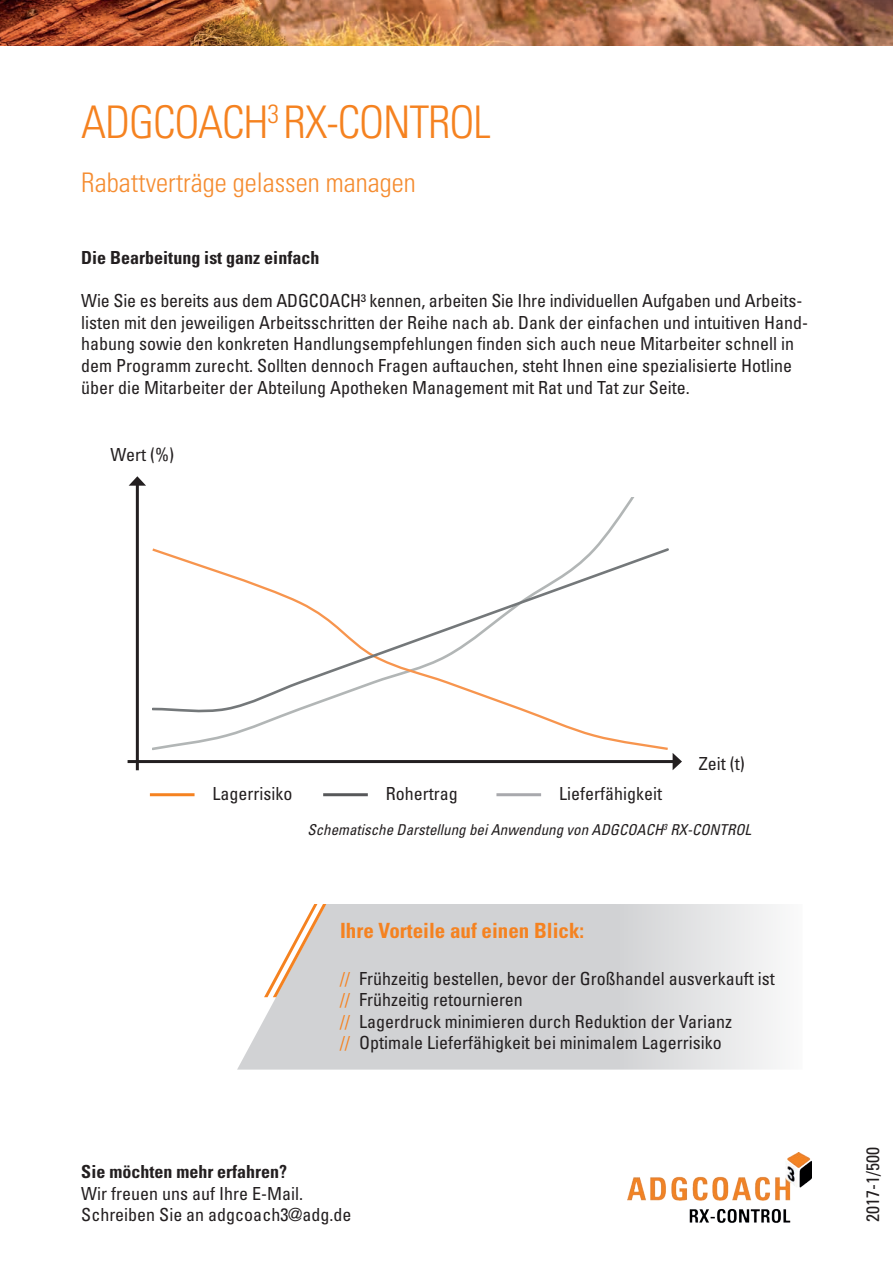
<style>
.page{position:relative;width:893px;height:1263px;background:#fff}
.page>*{position:absolute;margin:0;border:0;box-sizing:border-box;transform-origin:0 0}
.t1{font:300 condensed 45px "Univers";letter-spacing:-.025em;color:#f58220}
.t2{font:300 condensed 27px "Univers";color:#f58c30}
.t3{font:700 condensed 21px "Univers";color:#f58220}
.t4{font:condensed 18px/21.6px "Univers";color:#231f20}
.t5{font:700 condensed 18px "Univers";color:#231f20}
.t6{font:condensed 18px "Univers";color:#221e1f}
.t7{font:italic condensed 15px "Univers";color:#231f20}
.s1{color:#f58220}
</style>
<div class="page">
<hr style="left:136px;top:483px;width:3px;height:287px;background:#231f20">
<svg style="left:129px;top:476px;width:17px;height:10px"></svg>
<hr style="left:128px;top:760px;width:547px;height:3px;background:#231f20">
<svg style="left:673px;top:753px;width:9px;height:17px"></svg>
<svg style="left:153px;top:713px;width:515px;height:37px"></svg>
<svg style="left:153px;top:546px;width:516px;height:167px"></svg>
<hr style="left:150px;top:793px;width:45px;height:3px;background:#f58220">
<hr style="left:323px;top:793px;width:45px;height:3px;background:#57585a">
<hr style="left:496px;top:793px;width:45px;height:3px;background:#a8a9ad">
<img style="left:0;top:0;width:893px;height:45px">
<img style="left:628px;top:1152px;width:184px;height:71px">
<svg style="left:237px;top:904px;width:540px;height:165px;background:#d8d9db"></svg>
<svg style="left:264px;top:904px;width:62px;height:93px"></svg>
<h1 class="t1" style="left:81px;top:95px;width:411px">ADGCOACH<sup>3</sup> RX-CONTROL</h1>
<h2 class="t2" style="left:81px;top:166px;width:336px">Rabattverträge gelassen managen</h2>
<p class="t5" style="left:81px;top:246px;width:239px">Die Bearbeitung ist ganz einfach</p>
<p class="t4" style="left:81px;top:290px;width:728px">Wie Sie es bereits aus dem ADGCOACH³ kennen, arbeiten Sie Ihre individuellen Aufgaben und Arbeits&shy;listen mit den jeweiligen Arbeitsschritten der Reihe nach ab. Dank der einfachen und intuitiven Hand&shy;habung sowie den konkreten Handlungsempfehlungen finden sich auch neue Mitarbeiter schnell in dem Programm zurecht. Sollten dennoch Fragen auftauchen, steht Ihnen eine spezialisierte Hotline über die Mitarbeiter der Abteilung Apotheken Management mit Rat und Tat zur Seite.</p>
<p class="t4" style="left:111px;top:443px;width:65px">Wert (%)</p>
<p class="t4" style="left:213px;top:783px;width:81px">Lagerrisiko</p>
<p class="t4" style="left:386px;top:783px;width:73px">Rohertrag</p>
<p class="t4" style="left:559px;top:783px;width:104px">Lieferfähigkeit</p>
<p class="t4" style="left:699px;top:752px;width:48px">Zeit (t)</p>
<p class="t7" style="left:307px;top:820px;width:445px">Schematische Darstellung bei Anwendung von ADGCOACH<sup>3</sup> RX-CONTROL</p>
<p class="t3" style="left:340px;top:917px;width:246px">Ihre Vorteile auf einen Blick:</p>
<p class="t4" style="left:340px;top:967px;width:436px"><span class="s1">//</span> Frühzeitig bestellen, bevor der Großhandel ausverkauft ist <span class="s1">//</span> Frühzeitig retournieren<br><span class="s1">//</span> Lagerdruck minimieren durch Reduktion der Varianz<br><span class="s1">//</span> Optimale Lieferfähigkeit bei minimalem Lagerrisiko</p>
<p class="t5" style="left:81px;top:1160px;width:207px">Sie möchten mehr erfahren?</p>
<p class="t4" style="left:81px;top:1182px;width:272px">Wir freuen uns auf Ihre E-Mail.<br>Schreiben Sie an adgcoach3@adg.de</p>
<p class="t6" style="left:861px;top:1222px;width:76px;rotate:-90deg">2017-1/500</p>
</div>
